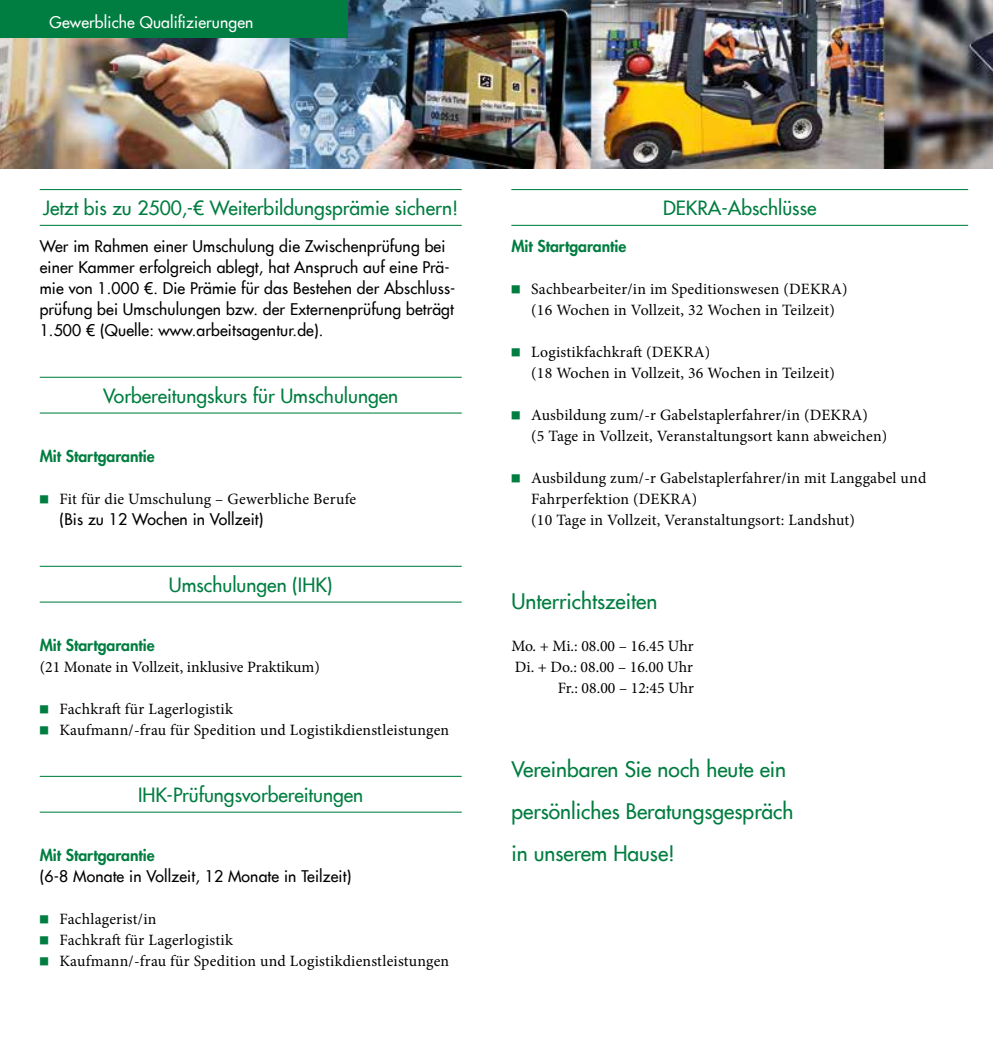
<style>
.page{position:relative;width:993px;height:1042px;background:#fff}
.page>*{position:absolute;margin:0;border:0;box-sizing:border-box;transform-origin:0 0}
.t1{font:500 21px/42px "Futura Com";color:#007d40}
.t2{font:500 19.25px "Futura Com";color:#007d40}
.t3{font:15.75px/21px "Minion Pro";letter-spacing:.015em;color:#000}
.t4{font:500 15.75px/21px "Futura Com";letter-spacing:.01em;color:#000}
.t5{font:800 15.75px "Futura Com";color:#007d40}
.t6{font:500 15.75px "Futura Com";letter-spacing:.01em;color:#fff}
</style>
<div class="page">
<hr style="left:40px;top:189px;width:421px;height:1px;background:#007d40">
<hr style="left:40px;top:225px;width:421px;height:1px;background:#007d40">
<hr style="left:40px;top:377px;width:421px;height:1px;background:#007d40">
<hr style="left:40px;top:412px;width:421px;height:1px;background:#007d40">
<hr style="left:40px;top:566px;width:421px;height:1px;background:#007d40">
<hr style="left:40px;top:601px;width:421px;height:1px;background:#007d40">
<hr style="left:40px;top:776px;width:421px;height:1px;background:#007d40">
<hr style="left:40px;top:811px;width:421px;height:1px;background:#007d40">
<hr style="left:511px;top:189px;width:456px;height:1px;background:#007d40">
<hr style="left:511px;top:225px;width:456px;height:1px;background:#007d40">
<img style="left:0;top:0;width:992px;height:169px">
<div style="left:0;top:0;width:347px;height:38px;background:#007d40"></div>
<p class="t6" style="left:50px;top:10px;width:205px">Gewerbliche Qualifizierungen</p>
<p class="t2" style="left:43px;top:193px;width:416px">Jetzt bis zu 2500,-€ Weiterbildungsprämie sichern!</p>
<p class="t4" style="left:40px;top:235px;width:417px">Wer im Rahmen einer Umschulung die Zwischenprüfung bei einer Kammer erfolgreich ablegt, hat Anspruch auf eine Prä&shy;mie von 1.000 €. Die Prämie für das Bestehen der Abschluss&shy;prüfung bei Umschulungen bzw. der Externenprüfung beträgt 1.500 € (Quelle: www.arbeitsagentur.de).</p>
<p class="t2" style="left:103px;top:381px;width:296px">Vorbereitungskurs für Umschulungen</p>
<p class="t5" style="left:40px;top:444px;width:116px">Mit Startgarantie</p>
<p class="t3" style="left:60px;top:489px;width:298px">Fit für die Umschulung – Gewerbliche Berufe</p>
<p class="t4" style="left:60px;top:508px;width:205px">(Bis zu 12 Wochen in Vollzeit)</p>
<p class="t2" style="left:169px;top:570px;width:165px">Umschulungen (IHK)</p>
<p class="t5" style="left:40px;top:633px;width:116px">Mit Startgarantie</p>
<p class="t3" style="left:40px;top:657px;width:281px">(21 Monate in Vollzeit, inklusive Praktikum)</p>
<p class="t3" style="left:60px;top:699px;width:391px">Fachkraft für Lagerlogistik<br>Kaufmann/-frau für Spedition und Logistikdienstleistungen</p>
<p class="t2" style="left:138px;top:780px;width:227px">IHK-Prüfungsvorbereitungen</p>
<p class="t5" style="left:40px;top:843px;width:116px">Mit Startgarantie</p>
<p class="t4" style="left:40px;top:865px;width:313px">(6-8 Monate in Vollzeit, 12 Monate in Teilzeit)</p>
<p class="t3" style="left:60px;top:909px;width:391px">Fachlagerist/in<br>Fachkraft für Lagerlogistik<br>Kaufmann/-frau für Spedition und Logistikdienstleistungen</p>
<p class="t2" style="left:663px;top:193px;width:155px">DEKRA-Abschlüsse</p>
<p class="t5" style="left:511px;top:234px;width:116px">Mit Startgarantie</p>
<p class="t3" style="left:531px;top:279px;width:318px">Sachbearbeiter/in im Speditionswesen (DEKRA) (16 Wochen in Vollzeit, 32 Wochen in Teilzeit)</p>
<p class="t3" style="left:531px;top:342px;width:305px">Logistikfachkraft (DEKRA)<br>(18 Wochen in Vollzeit, 36 Wochen in Teilzeit)</p>
<p class="t3" style="left:531px;top:405px;width:357px">Ausbildung zum/-r Gabelstaplerfahrer/in (DEKRA)<br>(5 Tage in Vollzeit, Veranstaltungsort kann abweichen)</p>
<p class="t3" style="left:531px;top:468px;width:396px">Ausbildung zum/-r Gabelstaplerfahrer/in mit Langgabel und<br>Fahrperfektion (DEKRA)<br>(10 Tage in Vollzeit, Veranstaltungsort: Landshut)</p>
<h1 class="t1" style="left:511px;top:579px;width:147px">Unterrichtszeiten</h1>
<p class="t3" style="left:511px;top:636px;width:184px;text-align:right">Mo. + Mi.: 08.00 – 16.45 Uhr<br>Di. + Do.: 08.00 – 16.00 Uhr<br>Fr.: 08.00 – 12:45 Uhr</p>
<h1 class="t1" style="left:511px;top:747px;width:283px">Vereinbaren Sie noch heute ein persönliches Beratungsgespräch in unserem Hause!</h1>
</div>
